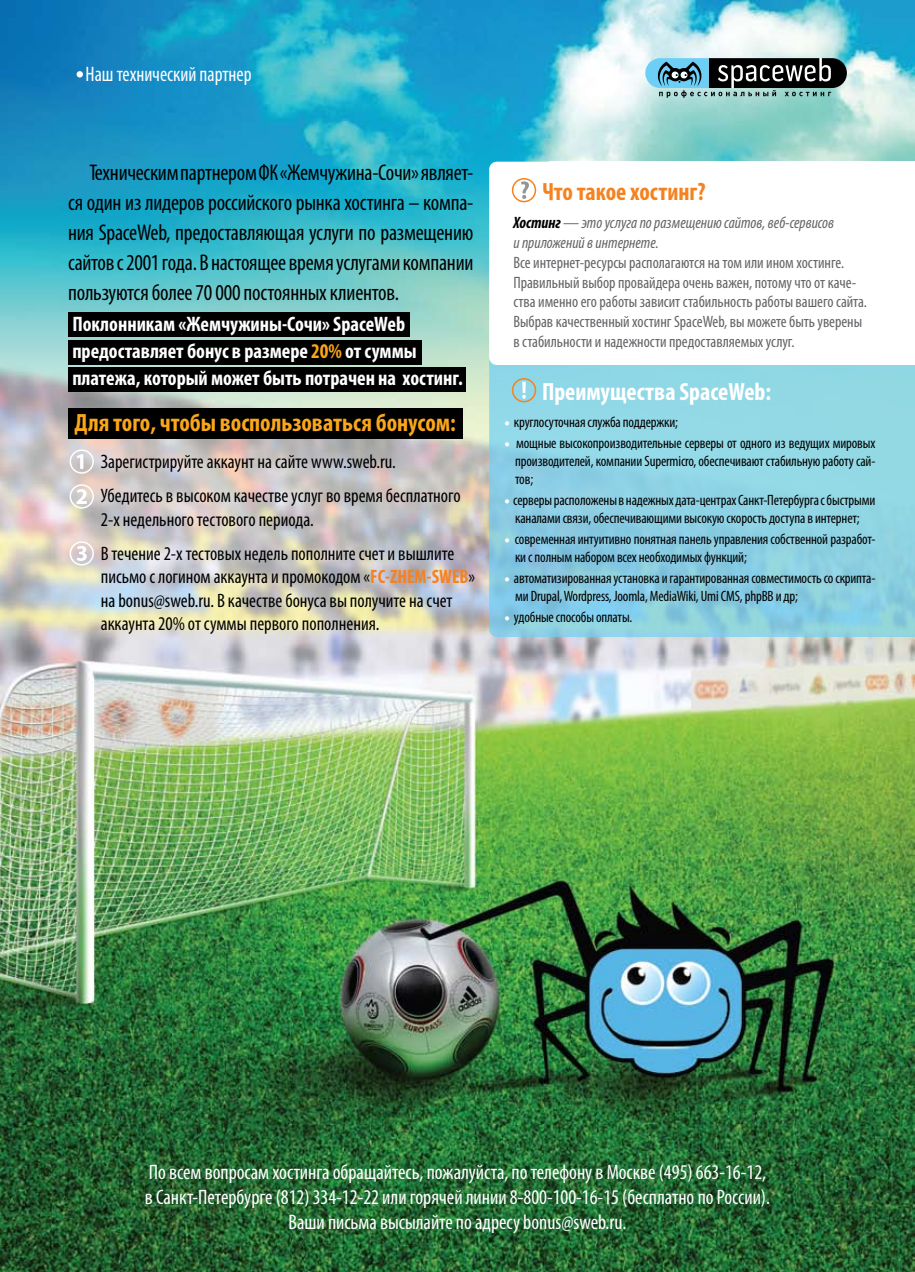
<style>
.page{position:relative;width:915px;height:1272px;background:#fff}
.page>*{position:absolute;margin:0;border:0;box-sizing:border-box;transform-origin:0 0}
.t1{font:700 condensed 25.05px "Myriad Pro";color:#faa61a}
.t2{font:700 condensed 25.05px "Myriad Pro";color:#fff}
.t3{font:700 condensed 25.05px "Myriad Pro";color:#f58220}
.t4{font:condensed 22.8px/30px "Myriad Pro";letter-spacing:-.01em;color:#000;text-align:justify}
.t5{font:condensed 21px/25.2px "Myriad Pro";color:#fff;text-align:center}
.t6{font:700 condensed 21px/27px "Myriad Pro";color:#fff}
.t7{font:condensed 21px "Myriad Pro";color:#fff;scale:.94 1}
.t8{font:condensed 19.5px/34px "Myriad Pro";color:#000}
.t9{font:condensed 16.5px/19.8px "Myriad Pro";color:#636467}
.t10{font:italic condensed 16.5px/19.8px "Myriad Pro";color:#636467}
.t11{font:condensed 15px/18px "Myriad Pro";letter-spacing:-.01em;color:#000}
.s1{color:#faa61a}
.s2{font-weight:700;color:#f58220}
.s3{font-weight:700;color:#000}
.s4{font-size:21.75px;color:#fff}
</style>
<div class="page">
<img style="left:0;top:0;width:914px;height:1271px">
<svg style="left:645px;top:58px;width:201px;height:40px"></svg>
<div style="left:549px;top:353px;width:365px;height:284px;background:linear-gradient(to bottom,#95dce6,#8acee1)"></div>
<svg style="left:489px;top:365px;width:270px;height:272px;fill:#8ed2e5"></svg>
<div style="left:68px;top:313px;width:342px;height:24px;background:#000"></div>
<div style="left:68px;top:340px;width:353px;height:24px;background:#000"></div>
<div style="left:68px;top:367px;width:398px;height:25px;background:#000"></div>
<div style="left:68px;top:408px;width:395px;height:31px;background:#000"></div>
<div style="left:70px;top:449px;width:24px;height:24px;border:2px solid #fff;border-radius:50%"></div>
<svg style="left:77px;top:454px;width:6px;height:15px"></svg>
<div style="left:70px;top:484px;width:24px;height:24px;border:2px solid #fff;border-radius:50%"></div>
<svg style="left:77px;top:489px;width:10px;height:15px"></svg>
<div style="left:70px;top:541px;width:24px;height:24px;border:2px solid #fff;border-radius:50%"></div>
<svg style="left:77px;top:546px;width:10px;height:15px"></svg>
<div style="left:549px;top:162px;width:365px;height:203px;background:#fff"></div>
<div style="left:489px;top:162px;width:270px;height:203px;background:#fff"></div>
<svg style="left:521px;top:181px;width:7px;height:18px"></svg>
<div style="left:511px;top:178px;width:25px;height:24px;border:2px solid #f58220;border-radius:50%"></div>
<div style="left:511px;top:378px;width:25px;height:24px;border:2px solid #f58220;border-radius:50%"></div>
<svg style="left:522px;top:381px;width:3px;height:17px"></svg>
<svg style="left:77px;top:71px;width:6px;height:6px"></svg>
<h3 class="t7" style="left:86px;top:61px;width:178px">Наш технический партнер</h3>
<p class="t4" style="left:68px;top:157px;width:407px;text-indent:21px">Техническим партнером ФК «Жемчужина-Сочи» являет&shy;ся один из лидеров российского рынка хостинга – компа&shy;ния SpaceWeb, предоставляющая услуги по размещению сайтов с 2001 года. В настоящее время услугами компании пользуются более 70 000 постоянных клиентов.</p>
<h3 class="t6" style="left:72px;top:310px;width:392px">Поклонникам «Жемчужины-Сочи» SpaceWeb предоставляет бонус в размере <span class="s1">20%</span> от суммы платежа, который может быть потрачен на хостинг.</h3>
<h1 class="t1" style="left:75px;top:407px;width:382px">Для того, чтобы воспользоваться бонусом:</h1>
<h3 class="t8" style="left:101px;top:444px;width:361px">Зарегистрируйте аккаунт на сайте www.sweb.ru.<br>Убедитесь в высоком качестве услуг во время бесплатного</h3>
<h3 class="t8" style="left:101px;top:502px;width:355px">2-х недельного тестового периода.<br>В течение 2-х тестовых недель пополните счет и вышлите</h3>
<h3 class="t8" style="left:101px;top:564px;width:376px;line-height:23.4px">письмо с логином аккаунта и промокодом «<span class="s2">FC-ZHEM-SWEB</span>» на bonus@sweb.ru. В качестве бонуса вы получите на счет аккаунта 20% от суммы первого пополнения.</h3>
<h1 class="t3" style="left:542px;top:175px;width:165px">Что такое хостинг?</h1>
<p class="t10" style="left:513px;top:212px;width:322px"><span class="s3">Хостинг</span>— это услуга по размещению сайтов, веб-сервисов и приложений в интернете.</p>
<p class="t9" style="left:513px;top:252px;width:355px">Все интернет-ресурсы располагаются на том или ином хостинге.<br>Правильный выбор провайдера очень важен, потому что от каче&shy;ства именно его работы зависит стабильность работы вашего сайта.<br>Выбрав качественный хостинг SpaceWeb, вы можете быть уверены в стабильности и надежности предоставляемых услуг.</p>
<h1 class="t2" style="left:542px;top:375px;width:230px">Преимущества SpaceWeb:</h1>
<p class="t11" style="left:504px;top:413px;width:175px"><span class="s4">•</span> круглосуточная служба поддержки;</p>
<p class="t11" style="left:515px;top:434px;width:361px;text-align:justify;text-indent:-11px"><span class="s4">•</span> мощные высокопроизводительные серверы от одного из ведущих мировых производителей, компании Supermicro, обеспечивают стабильную работу сай&shy;тов;</p>
<p class="t11" style="left:504px;top:491px;width:372px;text-align:center"><span class="s4">•</span> серверы расположены в надежных дата-центрах Санкт-Петербурга с быстрыми каналами связи, обеспечивающими высокую скорость доступа в интернет;</p>
<p class="t11" style="left:515px;top:530px;width:361px;text-indent:-11px"><span class="s4">•</span> современная интуитивно понятная панель управления собственной разработ&shy;ки с полным набором всех необходимых функций;</p>
<p class="t11" style="left:515px;top:569px;width:361px;text-indent:-11px"><span class="s4">•</span> автоматизированная установка и гарантированная совместимость со скрипта&shy;ми Drupal, Wordpress, Joomla, MediaWiki, Umi CMS, phpBB и др;</p>
<p class="t11" style="left:504px;top:608px;width:129px"><span class="s4">•</span> удобные способы оплаты.</p>
<h3 class="t5" style="left:145px;top:1159px;width:626px">По всем вопросам хостинга обращайтесь, пожалуйста, по телефону в Москве (495) 663-16-12, в Санкт-Петербурге (812) 334-12-22 или горячей линии 8-800-100-16-15 (бесплатно по России).<br>Ваши письма высылайте по адресу bonus@sweb.ru.</h3>
</div>
